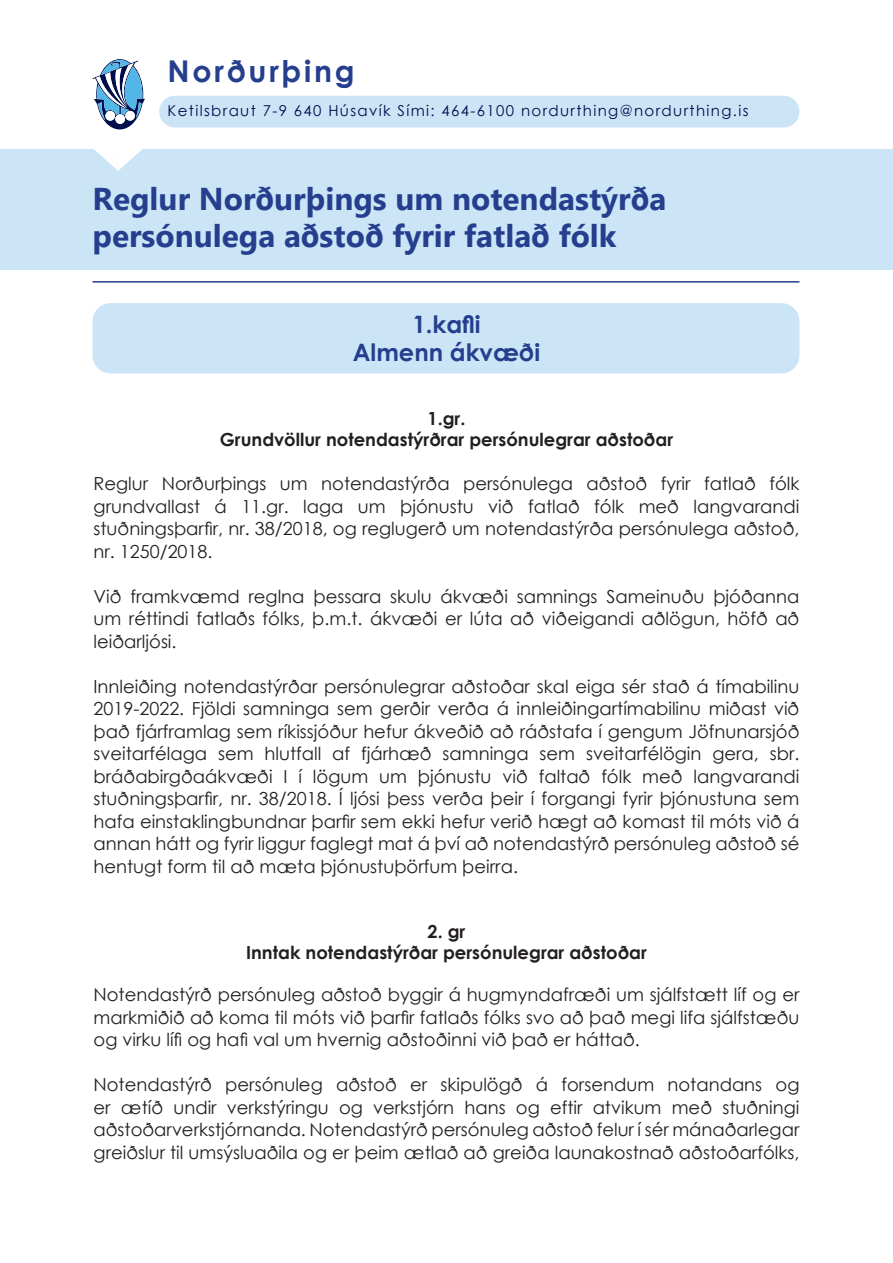
<style>
.page{position:relative;width:893px;height:1263px;background:#fff}
.page>*{position:absolute;margin:0;border:0;box-sizing:border-box;transform-origin:0 0}
.t1{font:700 31.5px/37.8px "Gadugi";color:#253f8e}
.t2{font:700 30px "Century Gothic";letter-spacing:.09em;color:#253f8e}
.reglur_kaflaheiti{font:700 24px "Century Gothic";color:#253f8e}
.reglur_bodytext{font:18px/22.5px "Century Gothic";color:#231f20;text-align:justify}
.reglur_greinar{font:700 18px "Century Gothic";color:#231f20}
.t3{font:15px "Century Gothic";letter-spacing:.09em;color:#000e4c}
</style>
<div class="page">
<div style="left:0;top:149px;width:893px;height:121px;background:#cbe5f7"></div>
<div style="left:159px;top:96px;width:640px;height:32px;background:#cbe5f7;border-radius:16px"></div>
<svg style="left:92px;top:59px;width:53px;height:113px"></svg>
<hr style="left:93px;top:281px;width:706px;height:2px;background:#253f8e">
<div style="left:93px;top:303px;width:706px;height:70px;background:#cbe5f7;border-radius:18px"></div>
<h2 class="t2" style="left:168px;top:48px;width:188px">Norðurþing</h2>
<p class="t3" style="left:168px;top:100px;width:582px">Ketilsbraut 7-9 640 Húsavík Sími: 464-6100 nordurthing@nordurthing.is</p>
<h1 class="t1" style="left:93px;top:179px;width:575px">Reglur Norðurþings um notendastýrða persónulega aðstoð fyrir fatlað fólk</h1>
<p class="reglur_kaflaheiti" style="left:412px;top:306px;width:70px">1.kafli</p>
<p class="reglur_kaflaheiti" style="left:353px;top:335px;width:189px">Almenn ákvæði</p>
<p class="reglur_greinar" style="left:428px;top:404px;width:39px">1.gr.</p>
<p class="reglur_greinar" style="left:220px;top:426px;width:455px">Grundvöllur notendastýrðrar persónulegrar aðstoðar</p>
<p class="reglur_bodytext" style="left:94px;top:472px;width:707px">Reglur Norðurþings um notendastýrða persónulega aðstoð fyrir fatlað fólk grundvallast á 11.gr. laga um þjónustu við fatlað fólk með langvarandi stuðningsþarfir, nr. 38/2018, og reglugerð um notendastýrða persónulega aðstoð, nr. 1250/2018.</p>
<p class="reglur_bodytext" style="left:94px;top:585px;width:707px">Við framkvæmd reglna þessara skulu ákvæði samnings Sameinuðu þjóðanna um réttindi fatlaðs fólks, þ.m.t. ákvæði er lúta að viðeigandi aðlögun, höfð að leiðarljósi.</p>
<p class="reglur_bodytext" style="left:94px;top:675px;width:707px">Innleiðing notendastýrðar persónulegrar aðstoðar skal eiga sér stað á tímabilinu 2019-2022. Fjöldi samninga sem gerðir verða á innleiðingartímabilinu miðast við það fjárframlag sem ríkissjóður hefur ákveðið að ráðstafa í gengum Jöfnunarsjóð sveitarfélaga sem hlutfall af fjárhæð samninga sem sveitarfélögin gera, sbr. bráðabirgðaákvæði I í lögum um þjónustu við faltað fólk með langvarandi stuðningsþarfir, nr. 38/2018. Í ljósi þess verða þeir í forgangi fyrir þjónustuna sem hafa einstaklingbundnar þarfir sem ekki hefur verið hægt að komast til móts við á annan hátt og fyrir liggur faglegt mat á því að notendastýrð persónuleg aðstoð sé hentugt form til að mæta þjónustuþörfum þeirra.</p>
<p class="reglur_greinar" style="left:428px;top:917px;width:39px">2. gr</p>
<p class="reglur_greinar" style="left:246px;top:939px;width:402px">Inntak notendastýrðar persónulegrar aðstoðar</p>
<p class="reglur_bodytext" style="left:94px;top:983px;width:707px">Notendastýrð persónuleg aðstoð byggir á hugmyndafræði um sjálfstætt líf og er markmiðið að koma til móts við þarfir fatlaðs fólks svo að það megi lifa sjálfstæðu og virku lífi og hafi val um hvernig aðstoðinni við það er háttað.</p>
<p class="reglur_bodytext" style="left:94px;top:1073px;width:707px">Notendastýrð persónuleg aðstoð er skipulögð á forsendum notandans og er ætíð undir verkstýringu og verkstjórn hans og eftir atvikum með stuðningi aðstoðarverkstjórnanda. Notendastýrð persónuleg aðstoð felur í sér mánaðarlegar greiðslur til umsýsluaðila og er þeim ætlað að greiða launakostnað aðstoðarfólks,</p>
</div>
